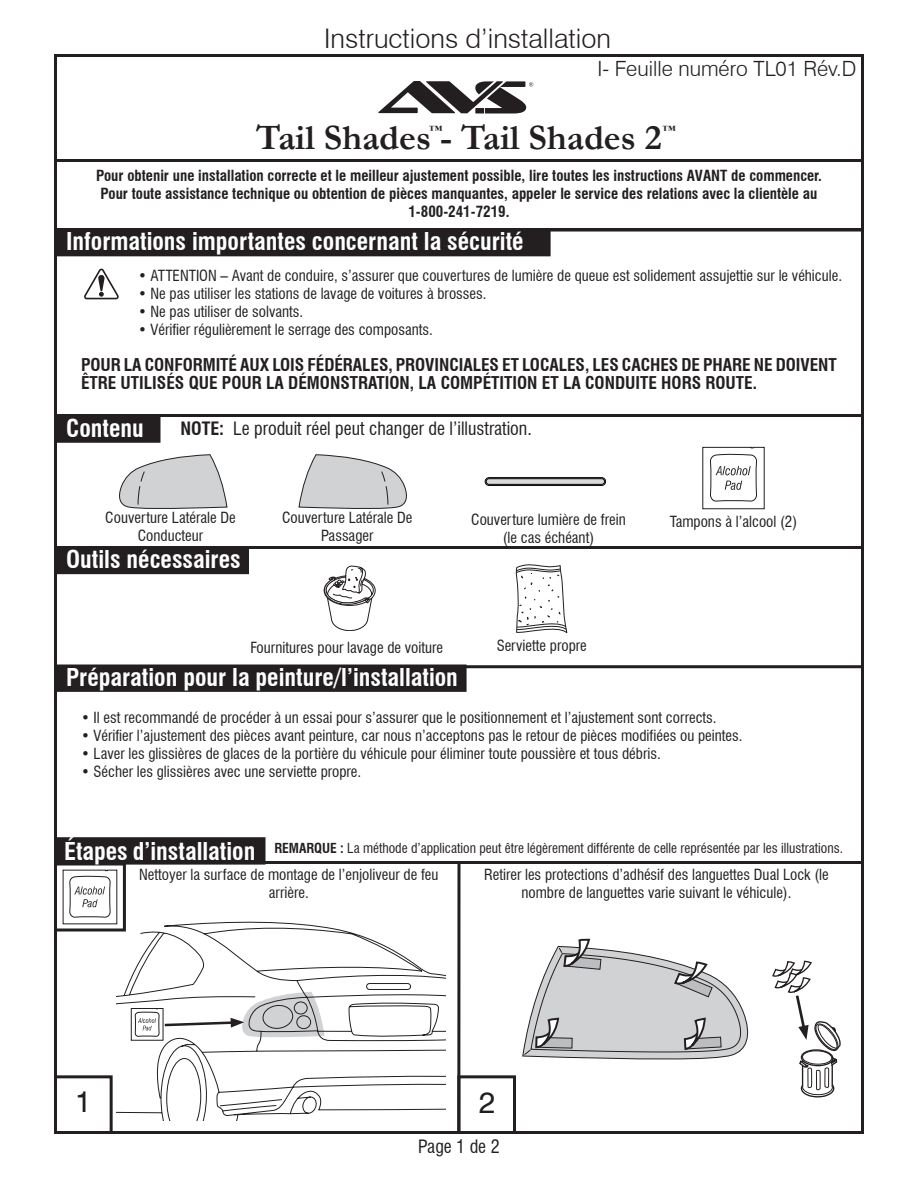
<style>
.page{position:relative;width:918px;height:1188px;background:#fff}
.page>*{position:absolute;margin:0;border:0;box-sizing:border-box;transform-origin:0 0}
.t1{font:700 36px "Garamond";color:#231f20}
.t2{font:30px "Swiss 721 BT";color:#231f20}
.t3{font:300 27px "Swiss 721 BT";color:#231f20}
.t4{font:700 condensed 24px "Swiss 721 BT";color:#fff}
.t5{font:300 21px "Swiss 721 BT";color:#231f20}
.Body_Text{font:condensed 18px "Swiss 721 BT";color:#231f20}
.Body_Text-2{font:700 condensed 17.25px/18px "Swiss 721 BT";letter-spacing:-.005em;color:#231f20}
.Body_Text-3{font:condensed 15px/18px "Swiss 721 BT";color:#231f20;text-align:center}
.Body_Text-4{font:700 condensed 15px "Swiss 721 BT";color:#231f20}
.Body_Text-5{font:condensed 13.5px "Swiss 721 BT";color:#231f20}
.t6{font:700 12.75px "Garamond";color:#231f20}
.s1{font-weight:700}
</style>
<div class="page">
<hr style="left:54px;top:414px;width:810px;height:3px;background:#231f20">
<svg style="left:702px;top:447px;width:63px;height:63px"></svg>
<hr style="left:54px;top:159px;width:810px;height:3px;background:#231f20">
<hr style="left:54px;top:229px;width:810px;height:3px;background:#231f20">
<hr style="left:54px;top:228px;width:810px;height:3px;background:#231f20">
<svg style="left:84px;top:269px;width:35px;height:30px"></svg>
<hr style="left:54px;top:546px;width:810px;height:3px;background:#231f20">
<svg style="left:324px;top:566px;width:52px;height:65px"></svg>
<svg style="left:516px;top:564px;width:52px;height:69px"></svg>
<hr style="left:54px;top:665px;width:810px;height:3px;background:#231f20">
<hr style="left:457px;top:864px;width:3px;height:270px;background:#231f20">
<hr style="left:54px;top:861px;width:810px;height:3px;background:#231f20">
<div style="left:54px;top:862px;width:72px;height:70px;border:3px solid #231f20"></div>
<svg style="left:62px;top:869px;width:56px;height:56px"></svg>
<div style="left:54px;top:1075px;width:59px;height:59px;border:3px solid #231f20"></div>
<div style="left:457px;top:1075px;width:59px;height:59px;border:3px solid #231f20"></div>
<svg style="left:117px;top:922px;width:329px;height:198px"></svg>
<svg style="left:131px;top:992px;width:194px;height:49px"></svg>
<svg style="left:522px;top:938px;width:227px;height:122px"></svg>
<div style="left:55px;top:230px;width:495px;height:26px;background:#231f20"></div>
<div style="left:55px;top:416px;width:105px;height:26px;background:#231f20"></div>
<div style="left:54px;top:415px;width:106px;height:28px;border:2px solid #231f20"></div>
<div style="left:55px;top:548px;width:193px;height:25px;background:#231f20"></div>
<div style="left:54px;top:547px;width:195px;height:27px;border:2px solid #231f20"></div>
<div style="left:55px;top:665px;width:411px;height:26px;background:#231f20"></div>
<div style="left:54px;top:664px;width:413px;height:28px;border:2px solid #231f20"></div>
<div style="left:55px;top:838px;width:210px;height:26px;background:#231f20"></div>
<div style="left:54px;top:837px;width:212px;height:28px;border:2px solid #231f20"></div>
<svg style="left:378px;top:81px;width:155px;height:32px"></svg>
<svg style="left:298px;top:454px;width:109px;height:55px"></svg>
<svg style="left:119px;top:454px;width:108px;height:55px"></svg>
<div style="left:485px;top:478px;width:121px;height:7px;background:#d9d9d8;border-radius:4px"></div>
<div style="left:485px;top:477px;width:121px;height:9px;border:1px solid #040503;border-radius:4px"></div>
<div style="left:486px;top:479px;width:119px;height:5px;border:1px solid #040503;border-radius:3px"></div>
<svg style="left:772px;top:960px;width:69px;height:138px"></svg>
<p class="t3" style="left:324px;top:22px;width:288px">Instructions d’installation</p>
<p class="t5" style="left:597px;top:56px;width:261px">I- Feuille numéro TL01 Rév.D</p>
<p class="t1" style="left:256px;top:116px;width:407px">Tail Shades - Tail Shades 2</p>
<p class="t6" style="left:430px;top:122px;width:14px">™</p>
<p class="t6" style="left:663px;top:122px;width:14px">™</p>
<p class="Body_Text-4" style="left:96px;top:167px;width:727px">Pour obtenir une installation correcte et le meilleur ajustement possible, lire toutes les instructions AVANT de commencer.</p>
<p class="Body_Text-4" style="left:101px;top:185px;width:718px">Pour toute assistance technique ou obtention de pièces manquantes, appeler le service des relations avec la clientèle au</p>
<p class="Body_Text-4" style="left:408px;top:203px;width:103px">1-800-241-7219.</p>
<p class="t4" style="left:66px;top:227px;width:459px">Informations importantes concernant la sécurité</p>
<p class="Body_Text-3" style="left:138px;top:267px;width:706px">• ATTENTION – Avant de conduire, s’assurer que couvertures de lumière de queue est solidement assujettie sur le véhicule.</p>
<p class="Body_Text-3" style="left:138px;top:285px;width:350px">• Ne pas utiliser les stations de lavage de voitures à brosses.</p>
<p class="Body_Text-3" style="left:138px;top:303px;width:167px">• Ne pas utiliser de solvants.</p>
<p class="Body_Text-3" style="left:138px;top:321px;width:296px">• Vérifier régulièrement le serrage des composants.</p>
<p class="Body_Text-2" style="left:81px;top:356px;width:757px">POUR LA CONFORMITÉ AUX LOIS FÉDÉRALES, PROVINCIALES ET LOCALES, LES CACHES DE PHARE NE DOIVENT<br>ÊTRE UTILISÉS QUE POUR LA DÉMONSTRATION, LA COMPÉTITION ET LA CONDUITE HORS ROUTE.</p>
<p class="t4" style="left:66px;top:414px;width:79px">Contenu</p>
<p class="Body_Text" style="left:180px;top:418px;width:353px"><span class="s1">NOTE:</span> Le produit réel peut changer de l’illustration.</p>
<p class="Body_Text-3" style="left:105px;top:508px;width:132px">Couverture Latérale De<br>Conducteur</p>
<p class="Body_Text-3" style="left:282px;top:508px;width:132px">Couverture Latérale De<br>Passager</p>
<p class="t4" style="left:66px;top:545px;width:176px">Outils nécessaires</p>
<p class="Body_Text-3" style="left:471px;top:510px;width:156px">Couverture lumière de frein (le cas échéant)</p>
<p class="Body_Text-3" style="left:670px;top:513px;width:129px">Tampons à l’alcool (2)</p>
<p class="Body_Text-3" style="left:250px;top:638px;width:194px">Fournitures pour lavage de voiture</p>
<p class="Body_Text-3" style="left:497px;top:637px;width:92px">Serviette propre</p>
<p class="t4" style="left:66px;top:663px;width:393px">Préparation pour la peinture/l’installation</p>
<p class="Body_Text-3" style="left:81px;top:708px;width:637px">• Il est recommandé de procéder à un essai pour s’assurer que le positionnement et l’ajustement sont corrects.</p>
<p class="Body_Text-3" style="left:81px;top:726px;width:663px">• Vérifier l’ajustement des pièces avant peinture, car nous n’acceptons pas le retour de pièces modifiées ou peintes.</p>
<p class="Body_Text-3" style="left:81px;top:744px;width:581px">• Laver les glissières de glaces de la portière du véhicule pour éliminer toute poussière et tous débris.</p>
<p class="Body_Text-3" style="left:81px;top:762px;width:282px">• Sécher les glissières avec une serviette propre.</p>
<p class="t4" style="left:64px;top:836px;width:193px">Étapes d’installation</p>
<p class="Body_Text-5" style="left:274px;top:840px;width:570px"><span class="s1">REMARQUE :</span> La méthode d’application peut être légèrement différente de celle représentée par les illustrations.</p>
<p class="Body_Text-3" style="left:139px;top:865px;width:301px">Nettoyer la surface de montage de l’enjoliveur de feu arrière.</p>
<p class="Body_Text-3" style="left:484px;top:865px;width:346px">Retirer les protections d’adhésif des languettes Dual Lock (le nombre de languettes varie suivant le véhicule).</p>
<p class="t2" style="left:75px;top:1083px;width:18px">1</p>
<p class="t2" style="left:479px;top:1084px;width:18px">2</p>
<p class="Body_Text" style="left:418px;top:1136px;width:83px">Page 1 de 2</p>
</div>
